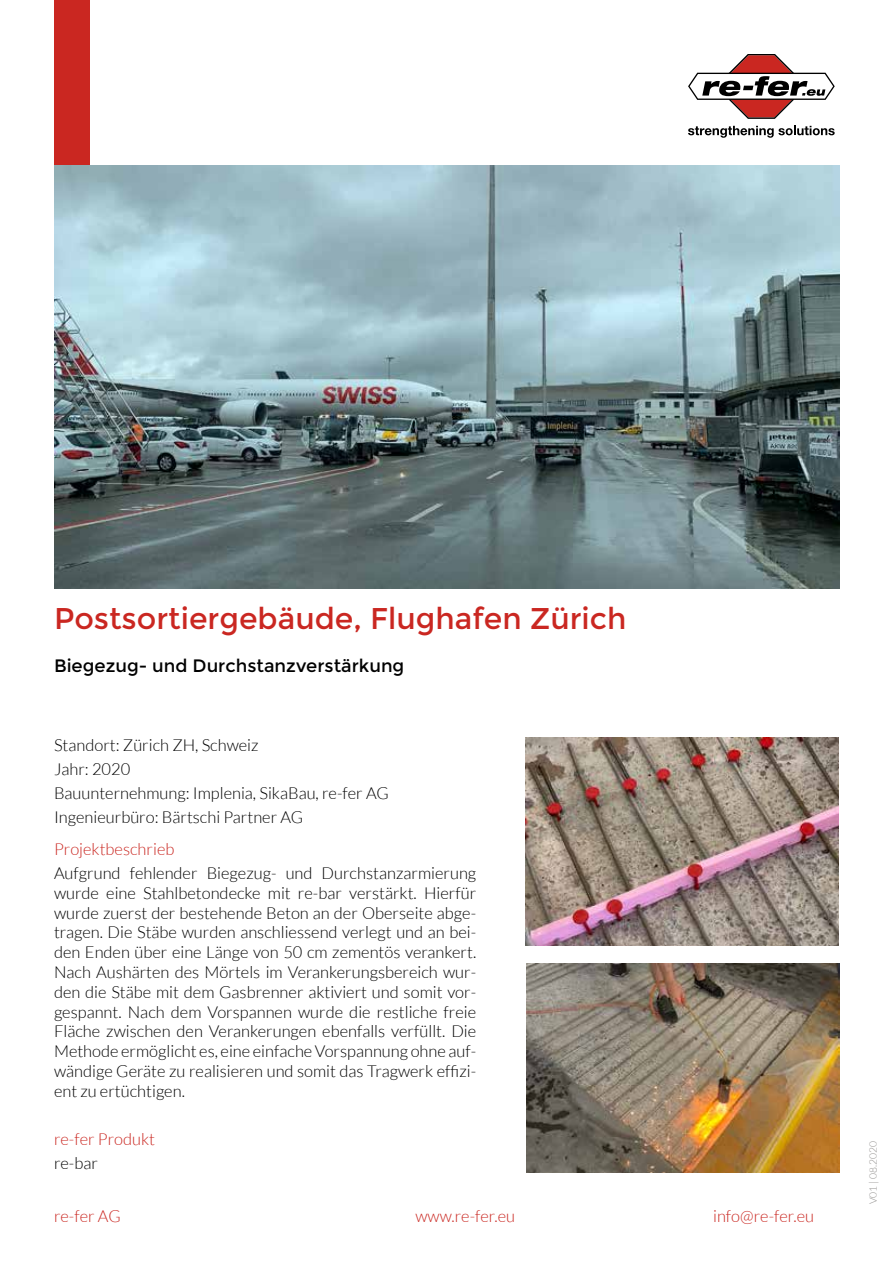
<style>
.page{position:relative;width:893px;height:1263px;background:#fff}
.page>*{position:absolute;margin:0;border:0;box-sizing:border-box;transform-origin:0 0}
.t1{font:30px "Montserrat";color:#ca2721}
.t2{font:18px "Montserrat";color:#000}
.t3{font:300 16.5px/19.8px "Lato";color:#000;text-align:justify}
.t4{font:300 16.5px "Lato";color:#ca2721}
.t5{font:300 10.35px "Lato";color:#949290}
</style>
<div class="page">
<svg style="left:688px;top:126px;width:147px;height:12px"></svg>
<svg style="left:688px;top:54px;width:147px;height:65px"></svg>
<div style="left:54px;top:0;width:35px;height:166px;background:#ca2721"></div>
<img style="left:526px;top:964px;width:313px;height:208px">
<img style="left:526px;top:737px;width:313px;height:209px">
<img style="left:54px;top:166px;width:785px;height:423px">
<h1 class="t1" style="left:54px;top:601px;width:574px">Postsortiergebäude, Flughafen Zürich</h1>
<p class="t2" style="left:54px;top:655px;width:352px">Biegezug- und Durchstanzverstärkung</p>
<p class="t3" style="left:54px;top:733px;width:336px;line-height:24px;text-align:left">Standort: Zürich ZH, Schweiz<br>Jahr: 2020<br>Bauunternehmung: Implenia, SikaBau, re-fer AG<br>Ingenieurbüro: Bärtschi Partner AG</p>
<p class="t4" style="left:54px;top:840px;width:122px">Projektbeschrieb</p>
<p class="t3" style="left:54px;top:863px;width:424px">Aufgrund fehlender Biegezug- und Durchstanzarmierung wurde eine Stahlbetondecke mit re-bar verstärkt. Hierfür wurde zuerst der bestehende Beton an der Oberseite abge&shy;tragen. Die Stäbe wurden anschliessend verlegt und an bei&shy;den Enden über eine Länge von 50 cm zementös verankert.<br>Nach Aushärten des Mörtels im Verankerungsbereich wur&shy;den die Stäbe mit dem Gasbrenner aktiviert und somit vor&shy;gespannt. Nach dem Vorspannen wurde die restliche freie Fläche zwischen den Verankerungen ebenfalls verfüllt. Die Methode ermöglicht es, eine einfache Vorspannung ohne auf&shy;wändige Geräte zu realisieren und somit das Tragwerk effizi&shy;ent zu ertüchtigen.</p>
<p class="t4" style="left:54px;top:1130px;width:103px">re-fer Produkt</p>
<p class="t3" style="left:54px;top:1153px;width:46px">re-bar</p>
<p class="t4" style="left:54px;top:1207px;width:68px">re-fer AG</p>
<p class="t4" style="left:415px;top:1207px;width:101px">www.re-fer.eu</p>
<p class="t4" style="left:713px;top:1207px;width:102px">info@re-fer.eu</p>
<p class="t5" style="left:867px;top:1204px;width:65px;rotate:-90deg">V01 | 08.2020</p>
</div>
